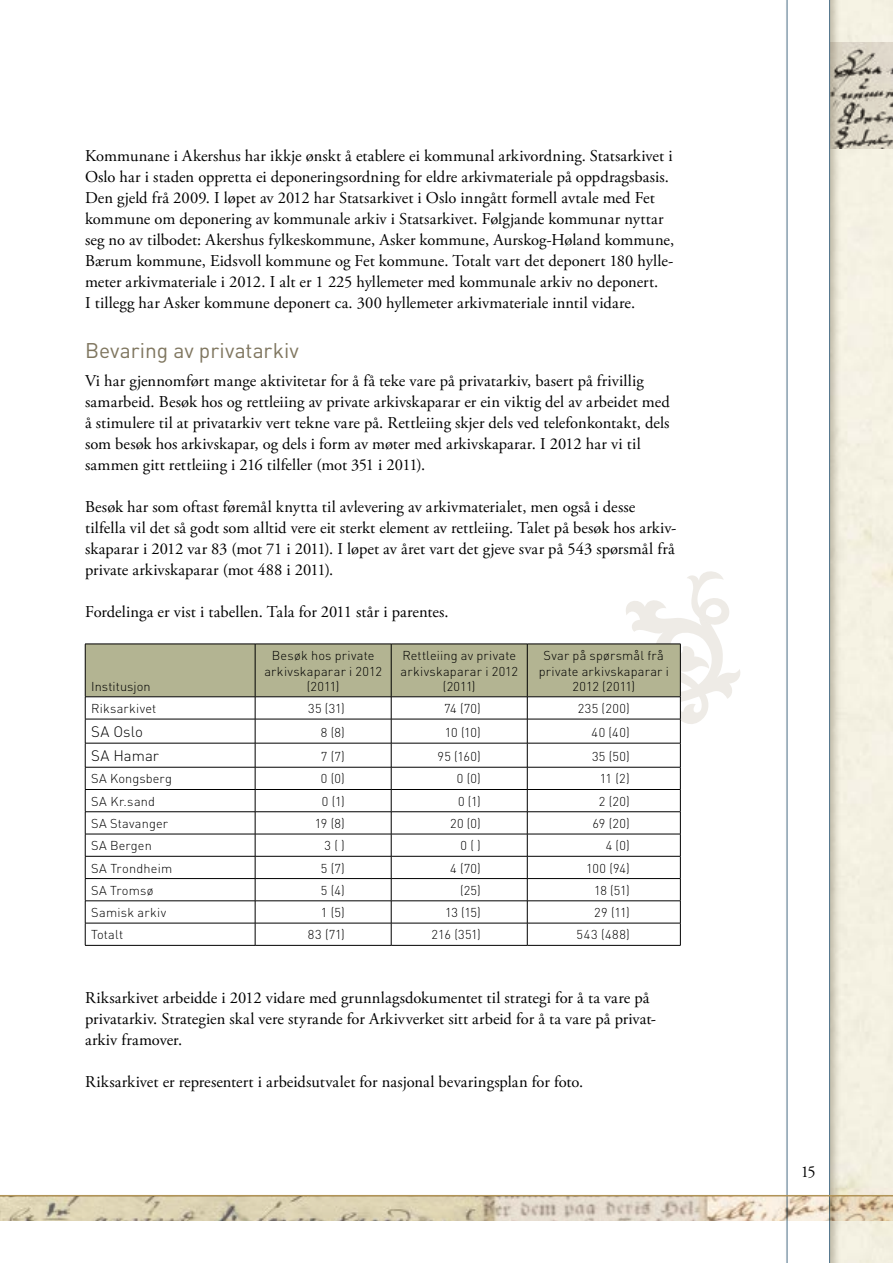
<style>
.page{position:relative;width:893px;height:1263px;background:#fff}
.page>*{position:absolute;margin:0;border:0;box-sizing:border-box;transform-origin:0 0}
.t1{font:21px "DIN";color:#7f765f}
.t2{font:16.5px/21px "Adobe Garamond Pro";color:#000}
.t3{font:300 15px "DIN";letter-spacing:.005em;color:#000}
.t4{font:300 12.75px/15.3px "DIN";letter-spacing:.015em;color:#000;text-align:center}
</style>
<div class="page">
<img style="left:841px;top:43px;width:52px;height:106px">
<svg style="left:85px;top:571px;width:655px;height:374px"></svg>
<hr style="left:85px;top:945px;width:170px;height:1px;background:#000">
<hr style="left:255px;top:945px;width:136px;height:1px;background:#000">
<hr style="left:391px;top:945px;width:136px;height:1px;background:#000">
<hr style="left:527px;top:945px;width:154px;height:1px;background:#000">
<hr style="left:85px;top:644px;width:170px;height:1px;background:#000">
<hr style="left:85px;top:644px;width:1px;height:53px;background:#000">
<hr style="left:255px;top:644px;width:136px;height:1px;background:#000">
<hr style="left:391px;top:644px;width:136px;height:1px;background:#000">
<hr style="left:527px;top:644px;width:154px;height:1px;background:#000">
<hr style="left:680px;top:644px;width:1px;height:53px;background:#000">
<hr style="left:85px;top:696px;width:170px;height:1px;background:#000">
<hr style="left:255px;top:696px;width:136px;height:1px;background:#000">
<hr style="left:391px;top:696px;width:136px;height:1px;background:#000">
<hr style="left:527px;top:696px;width:154px;height:1px;background:#000">
<div style="left:784px;top:0;width:57px;height:1263px;background:#6f654e;opacity:.4"></div>
<svg style="left:787px;top:0;width:43px;height:1263px"></svg>
<hr style="left:0;top:1195px;width:893px;height:1px;background:#b19458">
<img style="left:0;top:1196px;width:893px;height:25px">
<p class="t2" style="left:85px;top:146px;width:591px">Kommunane i Akershus har ikkje ønskt å etablere ei kommunal arkivordning. Statsarkivet i Oslo har i staden oppretta ei deponeringsordning for eldre arkivmateriale på oppdragsbasis.<br>Den gjeld frå 2009. I løpet av 2012 har Statsarkivet i Oslo inngått formell avtale med Fet kommune om deponering av kommunale arkiv i Statsarkivet. Følgjande kommunar nyttar seg no av tilbodet: Akershus fylkeskommune, Asker kommune, Aurskog-Høland kommune, Bærum kommune, Eidsvoll kommune og Fet kommune. Totalt vart det deponert 180 hylle&shy;meter arkivmateriale i 2012. I alt er 1 225 hyllemeter med kommunale arkiv no deponert.<br>I tillegg har Asker kommune deponert ca. 300 hyllemeter arkivmateriale inntil vidare.</p>
<p class="t1" style="left:85px;top:338px;width:215px">Bevaring av privatarkiv</p>
<p class="t2" style="left:85px;top:371px;width:586px">Vi har gjennomført mange aktivitetar for å få teke vare på privatarkiv, basert på frivillig samarbeid. Besøk hos og rettleiing av private arkivskaparar er ein viktig del av arbeidet med å stimulere til at privatarkiv vert tekne vare på. Rettleiing skjer dels ved telefonkontakt, dels som besøk hos arkivskapar, og dels i form av møter med arkivskaparar. I 2012 har vi til sammen gitt rettleiing i 216 tilfeller (mot 351 i 2011).</p>
<p class="t2" style="left:85px;top:497px;width:593px">Besøk har som oftast føremål knytta til avlevering av arkivmaterialet, men også i desse tilfella vil det så godt som alltid vere eit sterkt element av rettleiing. Talet på besøk hos arkiv&shy;skaparar i 2012 var 83 (mot 71 i 2011). I løpet av året vart det gjeve svar på 543 spørsmål frå private arkivskaparar (mot 488 i 2011).</p>
<p class="t2" style="left:85px;top:602px;width:365px">Fordelinga er vist i tabellen. Tala for 2011 står i parentes.</p>
<p class="t4" style="left:91px;top:678px;width:61px">Institusjon</p>
<p class="t4" style="left:264px;top:648px;width:119px">Besøk hos private arkivskaparar i 2012 (2011)</p>
<p class="t4" style="left:400px;top:648px;width:119px">Rettleiing av private arkivskaparar i 2012 (2011)</p>
<p class="t4" style="left:539px;top:648px;width:132px">Svar på spørsmål frå private arkivskaparar i<br>2012 (2011)</p>
<p class="t4" style="left:91px;top:701px;width:67px">Riksarkivet</p>
<p class="t4" style="left:308px;top:701px;width:38px">35 (31)</p>
<p class="t4" style="left:444px;top:701px;width:38px">74 (70)</p>
<p class="t4" style="left:578px;top:701px;width:53px">235 (200)</p>
<p class="t3" style="left:91px;top:722px;width:53px">SA Oslo</p>
<p class="t4" style="left:321px;top:725px;width:25px">8 (8)</p>
<p class="t4" style="left:445px;top:725px;width:37px">10 (10)</p>
<p class="t4" style="left:592px;top:725px;width:40px">40 (40)</p>
<p class="t3" style="left:91px;top:747px;width:69px">SA Hamar</p>
<p class="t4" style="left:321px;top:749px;width:26px">7 (7)</p>
<p class="t4" style="left:438px;top:749px;width:45px">95 (160)</p>
<p class="t4" style="left:592px;top:749px;width:39px">35 (50)</p>
<p class="t4" style="left:91px;top:771px;width:82px">SA Kongsberg</p>
<p class="t4" style="left:321px;top:771px;width:26px">0 (0)</p>
<p class="t4" style="left:457px;top:771px;width:26px">0 (0)</p>
<p class="t4" style="left:600px;top:771px;width:31px">11 (2)</p>
<p class="t4" style="left:91px;top:793px;width:65px">SA Kr.sand</p>
<p class="t4" style="left:322px;top:793px;width:25px">0 (1)</p>
<p class="t4" style="left:458px;top:793px;width:24px">0 (1)</p>
<p class="t4" style="left:599px;top:793px;width:32px">2 (20)</p>
<p class="t4" style="left:91px;top:816px;width:78px">SA Stavanger</p>
<p class="t4" style="left:315px;top:816px;width:32px">19 (8)</p>
<p class="t4" style="left:450px;top:816px;width:32px">20 (0)</p>
<p class="t4" style="left:592px;top:816px;width:39px">69 (20)</p>
<p class="t4" style="left:91px;top:838px;width:62px">SA Bergen</p>
<p class="t4" style="left:325px;top:838px;width:22px">3 ( )</p>
<p class="t4" style="left:461px;top:838px;width:22px">0 ( )</p>
<p class="t4" style="left:606px;top:838px;width:25px">4 (0)</p>
<p class="t4" style="left:91px;top:860px;width:83px">SA Trondheim</p>
<p class="t4" style="left:321px;top:860px;width:26px">5 (7)</p>
<p class="t4" style="left:450px;top:860px;width:32px">4 (70)</p>
<p class="t4" style="left:586px;top:860px;width:45px">100 (94)</p>
<p class="t4" style="left:91px;top:882px;width:64px">SA Tromsø</p>
<p class="t4" style="left:321px;top:882px;width:26px">5 (4)</p>
<p class="t4" style="left:460px;top:882px;width:22px">(25)</p>
<p class="t4" style="left:594px;top:882px;width:37px">18 (51)</p>
<p class="t4" style="left:91px;top:905px;width:76px">Samisk arkiv</p>
<p class="t4" style="left:321px;top:905px;width:25px">1 (5)</p>
<p class="t4" style="left:445px;top:905px;width:37px">13 (15)</p>
<p class="t4" style="left:594px;top:905px;width:37px">29 (11)</p>
<p class="t4" style="left:91px;top:927px;width:33px">Totalt</p>
<p class="t4" style="left:308px;top:927px;width:38px">83 (71)</p>
<p class="t4" style="left:432px;top:927px;width:51px">216 (351)</p>
<p class="t4" style="left:576px;top:927px;width:55px">543 (488)</p>
<p class="t2" style="left:85px;top:987px;width:573px">Riksarkivet arbeidde i 2012 vidare med grunnlagsdokumentet til strategi for å ta vare på privatarkiv. Strategien skal vere styrande for Arkivverket sitt arbeid for å ta vare på privat&shy;arkiv framover.</p>
<p class="t2" style="left:85px;top:1071px;width:500px">Riksarkivet er representert i arbeidsutvalet for nasjonal bevaringsplan for foto.</p>
<p class="t2" style="left:801px;top:1162px;width:17px">15</p>
</div>
